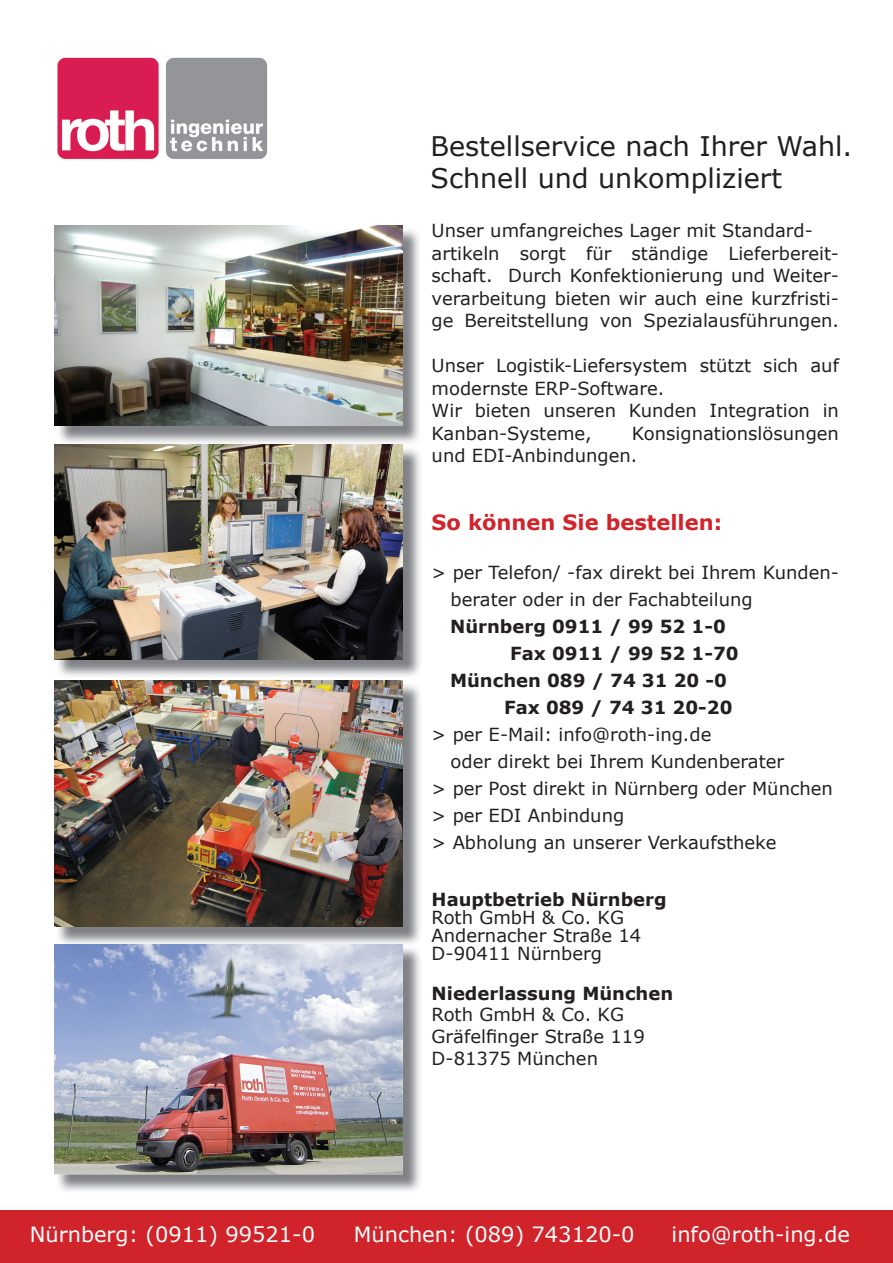
<style>
.page{position:relative;width:893px;height:1263px;background:#fff}
.page>*{position:absolute;margin:0;border:0;box-sizing:border-box;transform-origin:0 0}
.t1{font:27px/32.4px "Verdana";color:#231f20}
.t2{font:21px "Verdana";color:#fff}
.t3{font:700 21px "Verdana";color:#d1232a}
.t4{font:18px/22.5px "Verdana";color:#231f20}
.t5{font:700 18px "Verdana";color:#231f20}
</style>
<div class="page">
<img style="left:57px;top:57px;width:211px;height:102px">
<img style="left:56px;top:685px;width:364px;height:506px">
<img style="left:54px;top:944px;width:349px;height:230px">
<img style="left:56px;top:228px;width:364px;height:448px">
<img style="left:55px;top:226px;width:347px;height:200px">
<img style="left:54px;top:444px;width:349px;height:215px">
<div style="left:0;top:1210px;width:893px;height:53px;background:#d1232a"></div>
<img style="left:56px;top:944px;width:347px;height:2px">
<img style="left:54px;top:680px;width:349px;height:247px">
<h1 class="t1" style="left:431px;top:130px;width:423px">Bestellservice nach Ihrer Wahl.<br>Schnell und unkompliziert</h1>
<p class="t4" style="left:432px;top:219px;width:409px">Unser umfangreiches Lager mit Standard&shy;artikeln sorgt für ständige Lieferbereit&shy;schaft. Durch Konfektionierung und Weiter&shy;verarbeitung bieten wir auch eine kurzfristi&shy;ge Bereitstellung von Spezialausführungen.</p>
<p class="t4" style="left:432px;top:354px;width:409px">Unser Logistik-Liefersystem stützt sich auf modernste ERP-Software.<br>Wir bieten unseren Kunden Integration in<br>Kanban-Systeme,</p>
<p class="t4" style="left:432px;top:422px;width:409px;text-indent:200px">Konsignationslösungen und EDI-Anbindungen.</p>
<p class="t3" style="left:432px;top:509px;width:292px">So können Sie bestellen:</p>
<p class="t4" style="left:451px;top:559px;width:390px;line-height:27px;text-indent:-19px">&gt; per Telefon/ -fax direkt bei Ihrem Kunden&shy;berater oder in der Fachabteilung</p>
<p class="t5" style="left:450px;top:615px;width:277px">Nürnberg 0911 / 99 52 1-0</p>
<p class="t5" style="left:510px;top:642px;width:230px">Fax 0911 / 99 52 1-70</p>
<p class="t5" style="left:450px;top:669px;width:278px">München 089 / 74 31 20 -0</p>
<p class="t5" style="left:504px;top:696px;width:230px">Fax 089 / 74 31 20-20</p>
<p class="t4" style="left:432px;top:723px;width:281px">&gt; per E-Mail: info@roth-ing.de</p>
<p class="t4" style="left:451px;top:750px;width:335px">oder direkt bei Ihrem Kundenberater</p>
<p class="t4" style="left:432px;top:777px;width:403px">&gt; per Post direkt in Nürnberg oder München</p>
<p class="t4" style="left:432px;top:804px;width:194px">&gt; per EDI Anbindung</p>
<p class="t4" style="left:432px;top:831px;width:346px">&gt; Abholung an unserer Verkaufstheke</p>
<p class="t5" style="left:432px;top:888px;width:237px">Hauptbetrieb Nürnberg</p>
<p class="t4" style="left:432px;top:909px;width:211px;line-height:18px">Roth GmbH &amp; Co. KG<br>Andernacher Straße 14<br>D-90411 Nürnberg</p>
<p class="t5" style="left:432px;top:981px;width:243px">Niederlassung München</p>
<p class="t4" style="left:432px;top:1004px;width:215px;line-height:21.6px">Roth GmbH &amp; Co. KG<br>Gräfelfinger Straße 119<br>D-81375 München</p>
<p class="t2" style="left:30px;top:1221px;width:287px">Nürnberg: (0911) 99521-0</p>
<p class="t2" style="left:354px;top:1221px;width:282px">München: (089) 743120-0</p>
<p class="t2" style="left:672px;top:1221px;width:180px">info@roth-ing.de</p>
</div>
